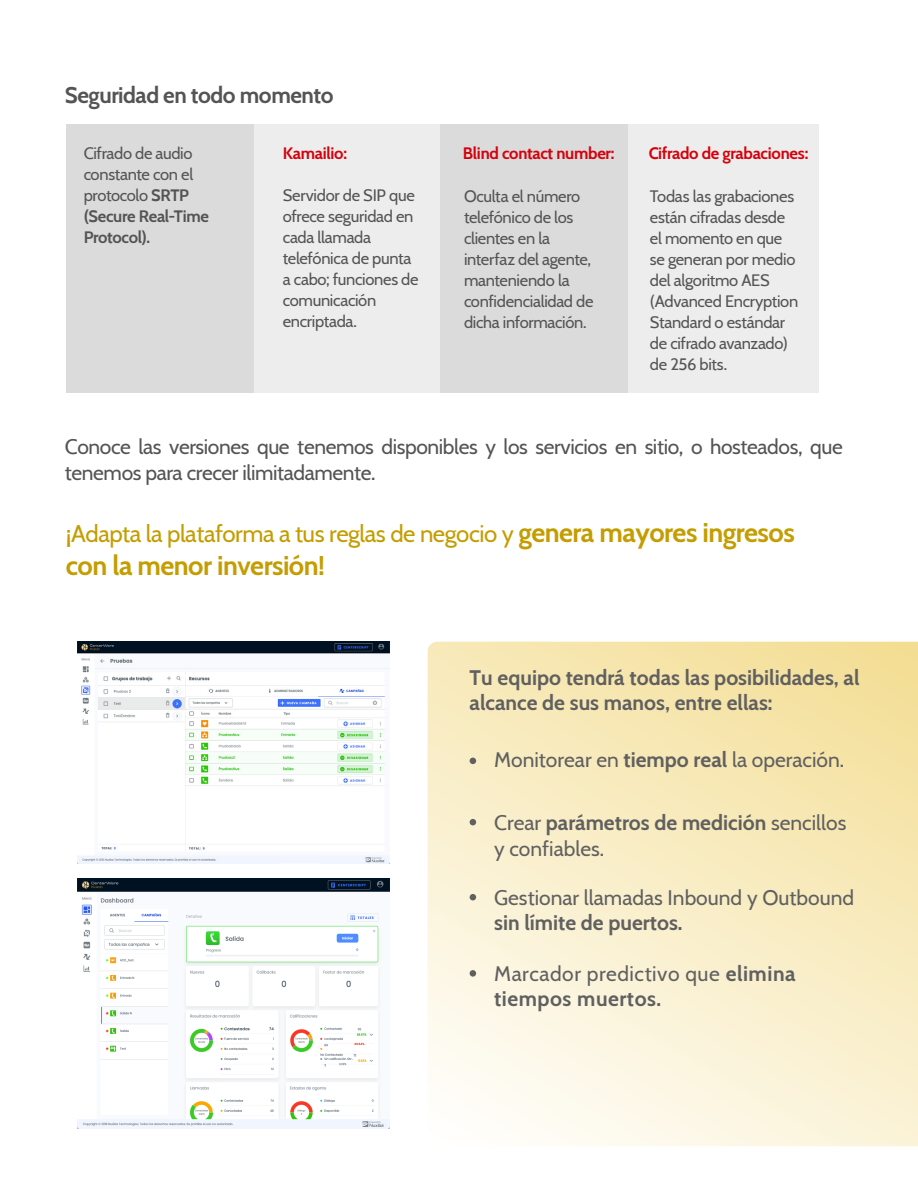
<style>
.page{position:relative;width:918px;height:1188px;background:#fff}
.page>*{position:absolute;margin:0;border:0;box-sizing:border-box;transform-origin:0 0}
.t1{font:700 27px "Cabin";letter-spacing:-.02em;color:#c49d00}
.t2{font:24px "Cabin";letter-spacing:-.02em;color:#c49d00}
.t3{font:700 22.5px "Cabin";letter-spacing:-.02em;color:#545454}
.t4{font:21px/25.2px "Cabin";color:#606060}
.t5{font:21px/25.2px "Cabin";letter-spacing:-.02em;color:#545454}
.t6{font:700 21px/25.2px "Cabin";color:#606060}
.t7{font:700 21px/25.2px "Cabin";letter-spacing:.025em;color:#606060}
.t8{font:16.5px/21px "Cabin";letter-spacing:-.02em;color:#545454}
.t9{font:700 16.5px "Cabin";letter-spacing:-.015em;color:#d5010c}
.s1{font-weight:700}
.s2{font-weight:700;font-size:27px}
.s3{font-weight:400}
</style>
<div class="page">
<div style="left:66px;top:125px;width:753px;height:268px;background:#ededed"></div>
<div style="left:440px;top:125px;width:187px;height:268px;background:#dbdbdb"></div>
<div style="left:66px;top:125px;width:187px;height:268px;background:#dbdbdb"></div>
<svg style="left:428px;top:642px;width:490px;height:504px;background:#f9edc8"></svg>
<svg style="left:470px;top:758px;width:6px;height:6px"></svg>
<svg style="left:470px;top:819px;width:6px;height:6px"></svg>
<svg style="left:470px;top:894px;width:6px;height:6px"></svg>
<div style="left:470px;top:970px;width:6px;height:7px;background:#606060;border-radius:50%"></div>
<img style="left:78px;top:642px;width:311px;height:222px">
<img style="left:78px;top:878px;width:311px;height:250px">
<h3 class="t3" style="left:65px;top:78px;width:270px">Seguridad en todo momento</h3>
<p class="t8" style="left:84px;top:142px;width:127px">Cifrado de audio constante con el protocolo <span class="s1">SRTP (Secure Real-Time<br>Protocol).</span></p>
<p class="t9" style="left:283px;top:141px;width:66px">Kamailio:</p>
<p class="t9" style="left:463px;top:140px;width:153px">Blind contact number:</p>
<p class="t8" style="left:283px;top:184px;width:137px">Servidor de SIP que ofrece seguridad en cada llamada telefónica de punta a cabo; funciones de comunicación encriptada.</p>
<p class="t8" style="left:464px;top:185px;width:131px">Oculta el número telefónico de los clientes en la interfaz del agente, manteniendo la confidencialidad de dicha información.</p>
<p class="t9" style="left:649px;top:140px;width:161px">Cifrado de grabaciones:</p>
<p class="t8" style="left:650px;top:185px;width:150px">Todas las grabaciones están cifradas desde el momento en que se generan por medio del algoritmo AES (Advanced Encryption<br>Standard o estándar de cifrado avanzado) de 256 bits.</p>
<p class="t5" style="left:65px;top:433px;width:779px">Conoce las versiones que tenemos disponibles y los servicios en sitio, o hosteados, que tenemos para crecer ilimitadamente.</p>
<h2 class="t2" style="left:66px;top:515px;width:731px">¡Adapta la plataforma a tus reglas de negocio y <span class="s2">genera mayores ingresos</span></h2>
<h1 class="t1" style="left:66px;top:544px;width:261px">con la menor inversión!</h1>
<p class="t6" style="left:470px;top:664px;width:391px">Tu equipo tendrá todas las posibilidades, al alcance de sus manos, entre ellas:</p>
<p class="t4" style="left:494px;top:746px;width:352px">Monitorear en <span class="s1">tiempo real</span> la operación.</p>
<p class="t4" style="left:494px;top:809px;width:354px">Crear <span class="s1">parámetros de medición</span> sencillos y confiables.</p>
<p class="t4" style="left:494px;top:884px;width:362px">Gestionar llamadas Inbound y Outbound</p>
<p class="t6" style="left:494px;top:909px;width:190px">sin límite de puertos.</p>
<p class="t7" style="left:494px;top:960px;width:303px"><span class="s3">Marcador predictivo que</span> elimina tiempos muertos.</p>
</div>
